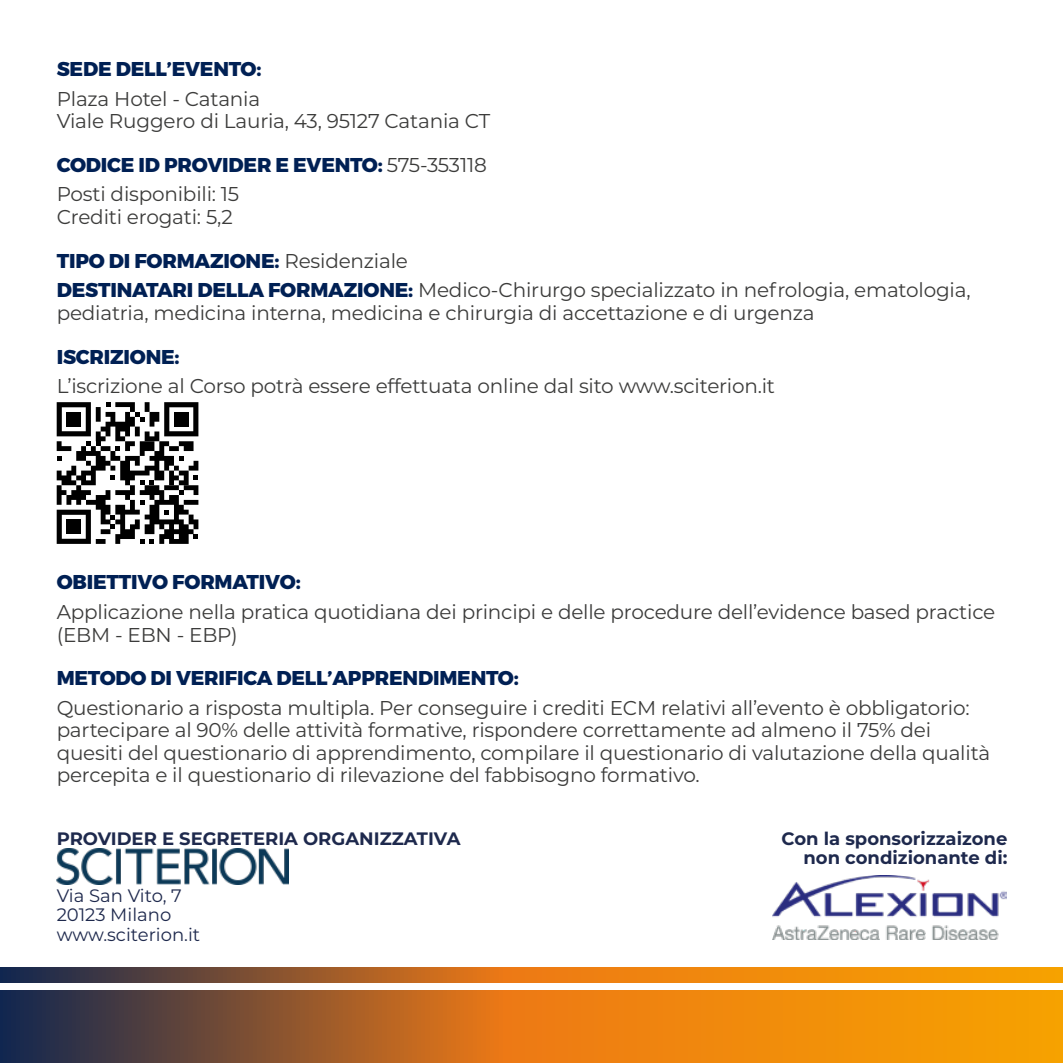
<style>
.page{position:relative;width:1063px;height:1063px;background:#fff}
.page>*{position:absolute;margin:0;border:0;box-sizing:border-box;transform-origin:0 0}
.t1{font:20px/22.5px "Montserrat";letter-spacing:-.01em;color:#3c3c3b}
.t2{font:800 20px "Montserrat";letter-spacing:-.01em;color:#002054}
.t3{font:700 18px/19.2px "Montserrat";color:#1e294d;text-align:right}
.t4{font:18px/19.2px "Montserrat";color:#1e294d}
.s1{font-weight:800;color:#002054}
</style>
<div class="page">
<svg style="left:0;top:967px;width:1063px;height:96px;background:#ba701d"></svg>
<div style="left:0;top:983px;width:1063px;height:7px;background:#fff"></div>
<img style="left:772px;top:875px;width:235px;height:64px">
<img style="left:57px;top:848px;width:231px;height:37px">
<svg style="left:57px;top:402px;width:141px;height:142px"></svg>
<div style="left:66px;top:412px;width:15px;height:15px;background:#000"></div>
<div style="left:174px;top:412px;width:15px;height:15px;background:#000"></div>
<div style="left:66px;top:519px;width:15px;height:15px;background:#000"></div>
<p class="t2" style="left:57px;top:56px;width:206px">SEDE DELL’EVENTO:</p>
<p class="t1" style="left:57px;top:87px;width:435px">Plaza Hotel - Catania<br>Viale Ruggero di Lauria, 43, 95127 Catania CT</p>
<p class="t1" style="left:57px;top:149px;width:432px;line-height:29.5px"><span class="s1">CODICE ID PROVIDER E EVENTO:</span> 575-353118<br>Posti disponibili: 15</p>
<p class="t1" style="left:57px;top:194px;width:353px;line-height:43.8px">Crediti erogati: 5,2<br><span class="s1">TIPO DI FORMAZIONE:</span> Residenziale</p>
<p class="t1" style="left:57px;top:278px;width:915px"><span class="s1">DESTINATARI DELLA FORMAZIONE:</span> Medico-Chirurgo specializzato in nefrologia, ematologia, pediatria, medicina interna, medicina e chirurgia di accettazione e di urgenza</p>
<p class="t2" style="left:57px;top:344px;width:124px">ISCRIZIONE:</p>
<p class="t1" style="left:57px;top:374px;width:720px">L’iscrizione al Corso potrà essere effettuata online dal sito www.sciterion.it</p>
<p class="t2" style="left:57px;top:570px;width:246px">OBIETTIVO FORMATIVO:</p>
<p class="t1" style="left:57px;top:600px;width:940px">Applicazione nella pratica quotidiana dei principi e delle procedure dell’evidence based practice (EBM - EBN - EBP)</p>
<p class="t2" style="left:57px;top:666px;width:464px">METODO DI VERIFICA DELL’APPRENDIMENTO:</p>
<p class="t1" style="left:57px;top:696px;width:935px">Questionario a risposta multipla. Per conseguire i crediti ECM relativi all’evento è obbligatorio: partecipare al 90% delle attività formative, rispondere correttamente ad almeno il 75% dei quesiti del questionario di apprendimento, compilare il questionario di valutazione della qualità percepita e il questionario di rilevazione del fabbisogno formativo.</p>
<p class="t3" style="left:57px;top:828px;width:405px">PROVIDER E SEGRETERIA ORGANIZZATIVA</p>
<p class="t4" style="left:57px;top:886px;width:145px">Via San Vito, 7<br>20123 Milano www.sciterion.it</p>
<p class="t3" style="left:782px;top:828px;width:227px">Con la sponsorizzaizone non condizionante di:</p>
</div>
